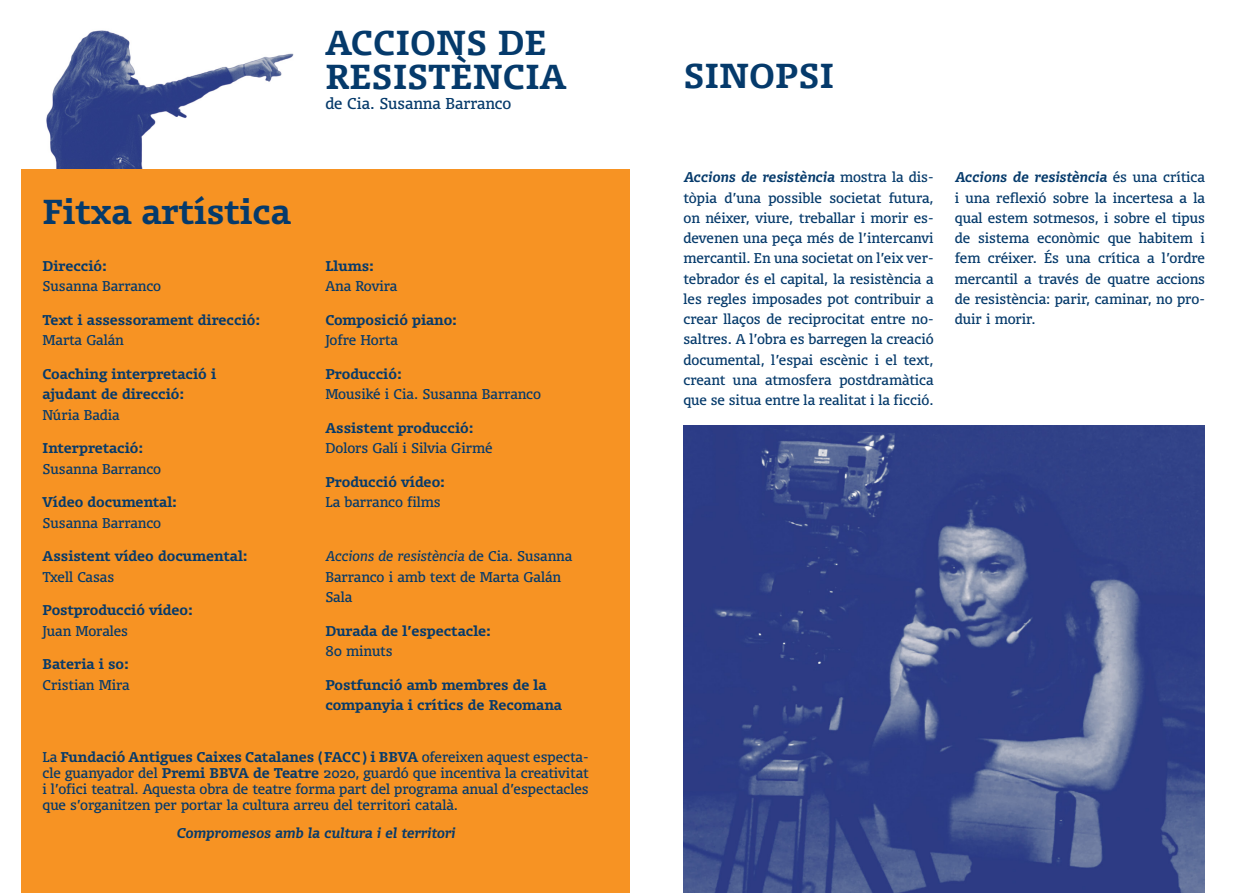
<style>
.page{position:relative;width:1259px;height:893px;background:#fff}
.page>*{position:absolute;margin:0;border:0;box-sizing:border-box;transform-origin:0 0}
.t1{font:700 33px/33.8px "Olsen";color:#053a6b}
.t2{font:15px "Olsen";color:#053a6b}
.t3{font:13.5px/20.2px "Olsen";color:#053a6b;text-align:justify}
.t4{font:700 13.5px/20.2px "Olsen";color:#053a6b}
.t5{font:italic 700 13.5px "Olsen";color:#053a6b}
.s1{font-style:italic}
.s2{font-weight:700}
.s3{font-weight:700;font-style:italic}
</style>
<div class="page">
<img style="left:21px;top:30px;width:283px;height:140px">
<div style="left:21px;top:170px;width:608px;height:723px;background:#f79323"></div>
<img style="left:683px;top:425px;width:522px;height:468px">
<h1 class="t1" style="left:325px;top:25px;width:242px">ACCIONS DE<br>RESISTÈNCIA</h1>
<p class="t2" style="left:325px;top:94px;width:187px">de Cia. Susanna Barranco</p>
<h1 class="t1" style="left:43px;top:194px;width:249px">Fitxa artística</h1>
<p class="t4" style="left:43px;top:256px;width:66px">Direcció:</p>
<p class="t3" style="left:43px;top:276px;width:120px">Susanna Barranco</p>
<p class="t4" style="left:43px;top:310px;width:219px">Text i assessorament direcció:</p>
<p class="t3" style="left:43px;top:330px;width:83px">Marta Galán</p>
<p class="t4" style="left:43px;top:364px;width:175px">Coaching interpretació i ajudant de direcció:</p>
<p class="t3" style="left:43px;top:404px;width:79px">Núria Badia</p>
<p class="t4" style="left:43px;top:438px;width:102px">Interpretació:</p>
<p class="t3" style="left:43px;top:458px;width:120px">Susanna Barranco</p>
<p class="t4" style="left:43px;top:492px;width:136px">Vídeo documental:</p>
<p class="t3" style="left:43px;top:512px;width:120px">Susanna Barranco</p>
<p class="t4" style="left:43px;top:546px;width:207px">Assistent vídeo documental:</p>
<p class="t3" style="left:43px;top:566px;width:73px">Txell Casas</p>
<p class="t4" style="left:43px;top:600px;width:152px">Postproducció vídeo:</p>
<p class="t3" style="left:43px;top:620px;width:87px">Juan Morales</p>
<p class="t4" style="left:43px;top:654px;width:88px">Bateria i so:</p>
<p class="t3" style="left:43px;top:674px;width:89px">Cristian Mira</p>
<p class="t4" style="left:325px;top:256px;width:50px">Llums:</p>
<p class="t3" style="left:325px;top:276px;width:73px">Ana Rovira</p>
<p class="t4" style="left:325px;top:310px;width:133px">Composició piano:</p>
<p class="t3" style="left:325px;top:330px;width:74px">Jofre Horta</p>
<p class="t4" style="left:325px;top:364px;width:78px">Producció:</p>
<p class="t3" style="left:325px;top:384px;width:217px">Mousiké i Cia. Susanna Barranco</p>
<p class="t4" style="left:325px;top:418px;width:150px">Assistent producció:</p>
<p class="t3" style="left:325px;top:438px;width:169px">Dolors Galí i Silvia Girmé</p>
<p class="t4" style="left:325px;top:472px;width:121px">Producció vídeo:</p>
<p class="t3" style="left:325px;top:492px;width:117px">La barranco films</p>
<p class="t3" style="left:325px;top:546px;width:248px;text-align:left"><span class="s1">Accions de resistència</span> de Cia. Susanna<br>Barranco i amb text de Marta Galán<br>Sala</p>
<p class="t4" style="left:325px;top:620px;width:167px">Durada de l’espectacle:</p>
<p class="t3" style="left:325px;top:640px;width:69px">80 minuts</p>
<p class="t4" style="left:325px;top:674px;width:238px">Postfunció amb membres de la companyia i crítics de Recomana</p>
<p class="t3" style="left:43px;top:748px;width:547px;line-height:16.2px">La <span class="s2">Fundació Antigues Caixes Catalanes (FACC) i BBVA</span> ofereixen aquest especta&shy;cle guanyador del <span class="s2">Premi BBVA de Teatre</span> 2020, guardó que incentiva la creativitat i l’ofici teatral. Aquesta obra de teatre forma part del programa anual d’espectacles que s’organitzen per portar la cultura arreu del territori català.</p>
<p class="t5" style="left:176px;top:824px;width:280px">Compromesos amb la cultura i el territori</p>
<h1 class="t1" style="left:683px;top:58px;width:152px">SINOPSI</h1>
<p class="t3" style="left:683px;top:167px;width:252px"><span class="s3">Accions de resistència</span> mostra la dis&shy;tòpia d’una possible societat futura, on néixer, viure, treballar i morir es&shy;devenen una peça més de l’intercanvi mercantil. En una societat on l’eix ver&shy;tebrador és el capital, la resistència a les regles imposades pot contribuir a crear llaços de reciprocitat entre no&shy;saltres. A l’obra es barregen la creació documental, l’espai escènic i el text, creant una atmosfera postdramàtica que se situa entre la realitat i la ficció.</p>
<p class="t3" style="left:955px;top:167px;width:252px"><span class="s3">Accions de resistència</span> és una crítica i una reflexió sobre la incertesa a la qual estem sotmesos, i sobre el tipus de sistema econòmic que habitem i fem créixer. És una crítica a l’ordre mercantil a través de quatre accions de resistència: parir, caminar, no pro&shy;duir i morir.</p>
</div>
